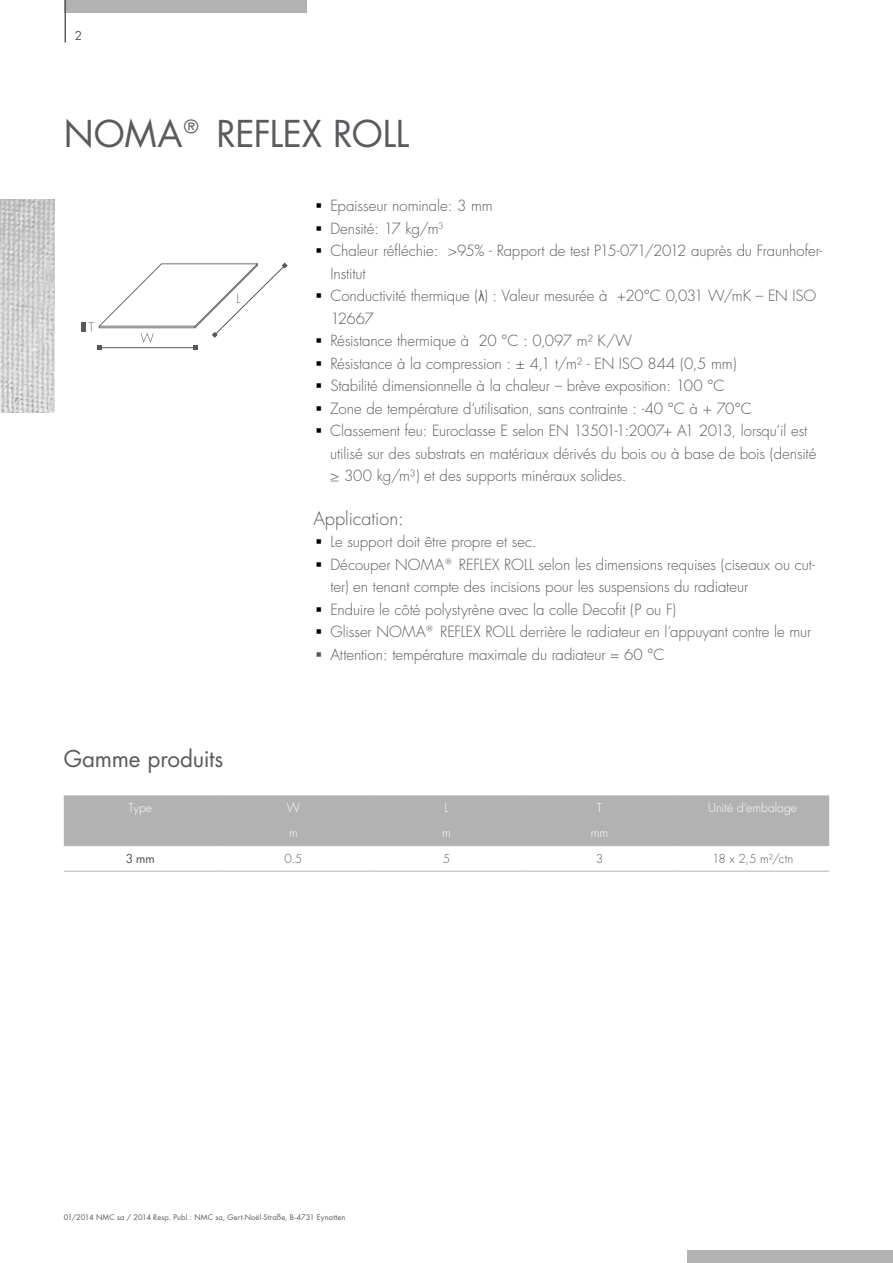
<style>
.page{position:relative;width:893px;height:1263px;background:#fff}
.page>*{position:absolute;margin:0;border:0;box-sizing:border-box;transform-origin:0 0}
.t1{font:36px "Futura CE";letter-spacing:-.01em;color:#5b5b5f}
.t2{font:22.5px "Futura CE";letter-spacing:-.01em;color:#5b5b5f}
.t3{font:300 18px "Futura CE";color:#5b5b5f}
.t4{font:300 15px/22.5px "Futura CE";letter-spacing:-.005em;color:#5b5b5f}
.t5{font:300 15px "Futura CE";letter-spacing:-.005em;color:#575756}
.t6{font:300 12px "Futura CE";letter-spacing:.005em;color:#fff}
.t7{font:300 12px "Futura CE";color:#5c5b5f}
.t8{font:500 12px "Futura CE";color:#5c5b5f}
.t9{font:12px "Futura CE";color:#5c5b5f}
.t10{font:7.5px "Futura CE";letter-spacing:.02em;color:#5b5b5f}
.s1{color:#000}
.s2{font-family:"Arial Narrow";font-weight:400}
</style>
<div class="page">
<div style="left:65px;top:0;width:242px;height:13px;background:#b3b2b2"></div>
<hr style="left:65px;top:0;width:1px;height:43px;background:#5b5b5f">
<div style="left:688px;top:1250px;width:205px;height:13px;background:#b3b2b2"></div>
<svg style="left:81px;top:263px;width:207px;height:87px"></svg>
<img style="left:0;top:200px;width:54px;height:212px">
<div style="left:64px;top:795px;width:765px;height:50px;background:#b3b2b2"></div>
<hr style="left:64px;top:845px;width:153px;height:1px;background:#b3b2b2">
<hr style="left:217px;top:845px;width:153px;height:1px;background:#b3b2b2">
<hr style="left:370px;top:845px;width:153px;height:1px;background:#b3b2b2">
<hr style="left:523px;top:845px;width:153px;height:1px;background:#b3b2b2">
<hr style="left:676px;top:845px;width:153px;height:1px;background:#b3b2b2">
<hr style="left:64px;top:871px;width:153px;height:1px;background:#b3b2b2">
<hr style="left:217px;top:871px;width:153px;height:1px;background:#b3b2b2">
<hr style="left:370px;top:871px;width:153px;height:1px;background:#b3b2b2">
<hr style="left:523px;top:871px;width:153px;height:1px;background:#b3b2b2">
<hr style="left:676px;top:871px;width:153px;height:1px;background:#b3b2b2">
<p class="t9" style="left:75px;top:28px;width:9px">2</p>
<h1 class="t1" style="left:64px;top:111px;width:347px">NOMA® REFLEX ROLL</h1>
<p class="t4" style="left:315px;top:195px;width:179px"><span class="s1">▪</span> Epaisseur nominale: 3 mm</p>
<p class="t4" style="left:315px;top:217px;width:130px"><span class="s1">▪</span> Densité: 17 kg/m<sup>3</sup></p>
<p class="t4" style="left:330px;top:240px;width:493px;text-indent:-15px"><span class="s1">▪</span> Chaleur réfléchie: &gt;95% - Rapport de test P15-071/2012 auprès du Fraunhofer-<br>Institut</p>
<p class="t4" style="left:330px;top:285px;width:487px;text-indent:-15px"><span class="s1">▪</span> Conductivité thermique (<span class="s2">λ</span>) : Valeur mesurée à +20°C 0,031 W/mK – EN ISO<br>12667</p>
<p class="t4" style="left:315px;top:330px;width:318px"><span class="s1">▪</span> Résistance thermique à 20 °C : 0,097 m² K/W</p>
<p class="t4" style="left:315px;top:352px;width:423px"><span class="s1">▪</span> Résistance à la compression : ± 4,1 t/m² - EN ISO 844 (0,5 mm)</p>
<p class="t4" style="left:315px;top:375px;width:410px"><span class="s1">▪</span> Stabilité dimensionnelle à la chaleur – brève exposition: 100 °C</p>
<p class="t4" style="left:315px;top:397px;width:438px"><span class="s1">▪</span> Zone de température d‘utilisation, sans contrainte : -40 °C à + 70°C</p>
<p class="t4" style="left:330px;top:420px;width:487px;text-indent:-15px"><span class="s1">▪</span> Classement feu: Euroclasse E selon EN 13501-1:2007+ A1 2013, lorsqu‘il est utilisé sur des substrats en matériaux dérivés du bois ou à base de bois (densité ≥ 300 kg/m³) et des supports minéraux solides.</p>
<p class="t3" style="left:313px;top:506px;width:92px">Application:</p>
<p class="t4" style="left:315px;top:531px;width:223px"><span class="s1">▪</span> Le support doit être propre et sec.</p>
<p class="t4" style="left:330px;top:553px;width:486px;text-indent:-15px"><span class="s1">▪</span> Découper NOMA® REFLEX ROLL selon les dimensions requises (ciseaux ou cut&shy;ter) en tenant compte des incisions pour les suspensions du radiateur</p>
<p class="t4" style="left:315px;top:598px;width:362px"><span class="s1">▪</span> Enduire le côté polystyrène avec la colle Decofit (P ou F)</p>
<p class="t4" style="left:315px;top:621px;width:497px"><span class="s1">▪</span> Glisser NOMA® REFLEX ROLL derrière le radiateur en l‘appuyant contre le mur</p>
<p class="t5" style="left:315px;top:644px;width:351px">▪ Attention: température maximale du radiateur = 60 °C</p>
<h2 class="t2" style="left:64px;top:745px;width:161px">Gamme produits</h2>
<p class="t6" style="left:129px;top:800px;width:25px">Type</p>
<p class="t6" style="left:287px;top:800px;width:15px">W</p>
<p class="t6" style="left:444px;top:800px;width:5px">L</p>
<p class="t6" style="left:597px;top:800px;width:7px">T</p>
<p class="t6" style="left:708px;top:800px;width:90px">Unité d‘embalage</p>
<p class="t6" style="left:289px;top:825px;width:10px">m</p>
<p class="t6" style="left:442px;top:825px;width:10px">m</p>
<p class="t6" style="left:591px;top:825px;width:19px">mm</p>
<p class="t8" style="left:126px;top:850px;width:30px">3 mm</p>
<p class="t7" style="left:284px;top:851px;width:20px">0.5</p>
<p class="t7" style="left:443px;top:851px;width:9px">5</p>
<p class="t7" style="left:596px;top:851px;width:9px">3</p>
<p class="t7" style="left:712px;top:851px;width:83px">18 x 2,5 m²/ctn</p>
<p class="t10" style="left:64px;top:1212px;width:283px">01/2014 NMC sa / 2014 Resp. Publ.: NMC sa, Gert-Noël-Straße, B-4731 Eynatten</p>
</div>
